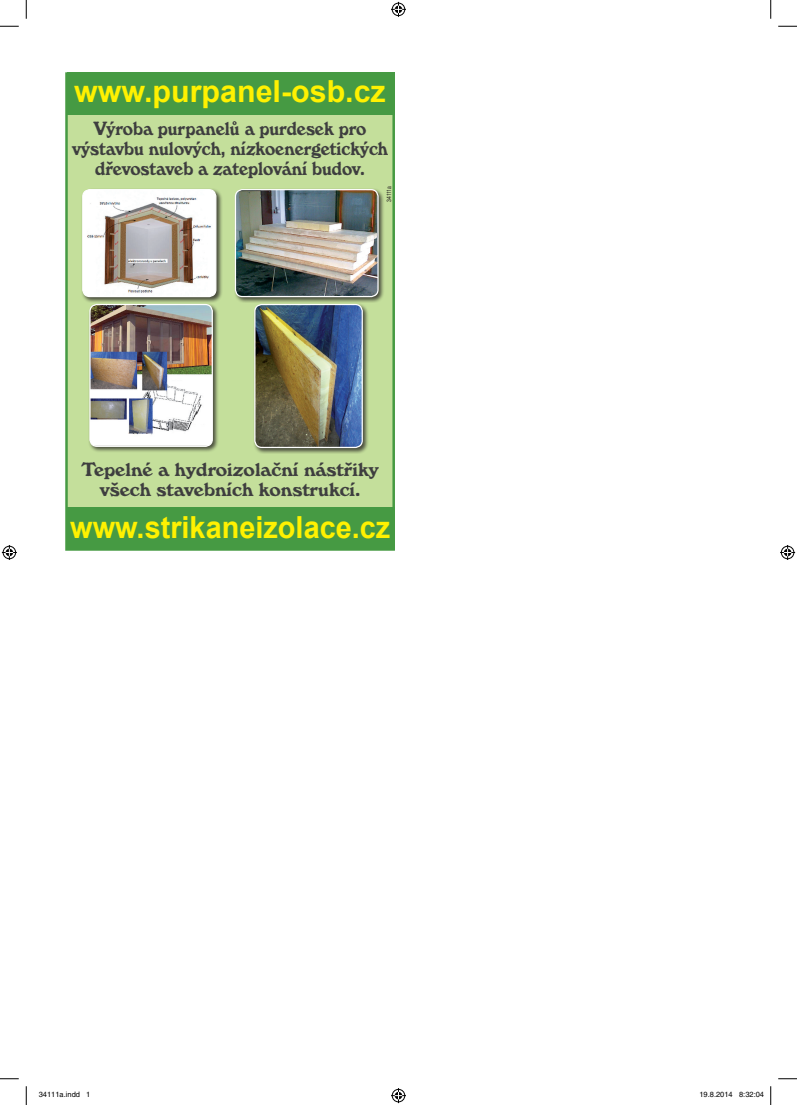
<style>
.page{position:relative;width:797px;height:1105px;background:#fff}
.page>*{position:absolute;margin:0;border:0;box-sizing:border-box;transform-origin:0 0}
.t1{font:700 30.38px "Arial";color:#fff101;scale:.95 1}
.t2{font:700 30.38px "Arial";color:#fff101}
.t3{font:700 20px/20px "Windsor Ant DOT";color:#3e3e3f;text-align:center;scale:.9 1}
.t4{font:700 20px/20px "Windsor Ant DOT";color:#3e3e3f;text-align:center}
.t5{font:7.5px "Helvetica";color:#000}
.t6{font:6.25px "Switzerland Narrow";color:#231f20}
</style>
<div class="page">
<div style="left:67px;top:110px;width:327px;height:402px;background:#c4df9b"></div>
<div style="left:67px;top:72px;width:328px;height:43px;background:#469a43"></div>
<div style="left:67px;top:507px;width:328px;height:43px;background:#469a43"></div>
<div style="left:65px;top:72px;width:330px;height:479px;border:2px solid #469a43"></div>
<div style="left:233px;top:188px;width:152px;height:115px;background:#231f20;opacity:.75"></div>
<img style="left:235px;top:190px;width:143px;height:107px">
<div style="left:235px;top:189px;width:143px;height:108px;border:1px solid #fff;border-radius:7px"></div>
<div style="left:88px;top:302px;width:131px;height:151px;background:#231f20;opacity:.75"></div>
<img style="left:90px;top:304px;width:122px;height:142px">
<div style="left:89px;top:304px;width:124px;height:143px;border:1px solid #fff;border-radius:7px"></div>
<div style="left:253px;top:302px;width:116px;height:152px;background:#231f20;opacity:.75"></div>
<img style="left:255px;top:304px;width:107px;height:143px">
<div style="left:254px;top:304px;width:109px;height:144px;border:1px solid #fff;border-radius:7px"></div>
<div style="left:81px;top:188px;width:141px;height:115px;background:#231f20;opacity:.75"></div>
<img style="left:83px;top:190px;width:133px;height:107px">
<div style="left:82px;top:189px;width:134px;height:108px;border:1px solid #fff;border-radius:7px"></div>
<svg style="left:0;top:25px;width:19px;height:2px"></svg>
<svg style="left:778px;top:25px;width:19px;height:2px"></svg>
<svg style="left:0;top:1078px;width:19px;height:1px"></svg>
<svg style="left:778px;top:1078px;width:19px;height:1px"></svg>
<svg style="left:25px;top:0;width:2px;height:19px"></svg>
<svg style="left:25px;top:1086px;width:2px;height:19px"></svg>
<svg style="left:770px;top:0;width:1px;height:19px"></svg>
<svg style="left:770px;top:1086px;width:1px;height:19px"></svg>
<svg style="left:391px;top:2px;width:15px;height:15px"></svg>
<svg style="left:391px;top:1088px;width:15px;height:15px"></svg>
<svg style="left:2px;top:545px;width:15px;height:15px"></svg>
<svg style="left:780px;top:545px;width:15px;height:15px"></svg>
<h1 class="t2" style="left:74px;top:71px;width:313px">www.purpanel-osb.cz</h1>
<p class="t3" style="left:72px;top:118px;width:352px">Výroba purpanelů a purdesek pro výstavbu nulových, nízkoenergetických dřevostaveb a zateplování budov.</p>
<p class="t6" style="left:385px;top:202px;width:18px;rotate:-90deg">34111a</p>
<p class="t4" style="left:81px;top:459px;width:299px">Tepelné a hydroizolační nástřiky všech stavebních konstrukcí.</p>
<h1 class="t1" style="left:70px;top:507px;width:338px">www.strikaneizolace.cz</h1>
<p class="t5" style="left:39px;top:1090px;width:53px">34111a.indd 1</p>
<p class="t5" style="left:699px;top:1090px;width:66px">19.8.2014 8:32:04</p>
</div>
